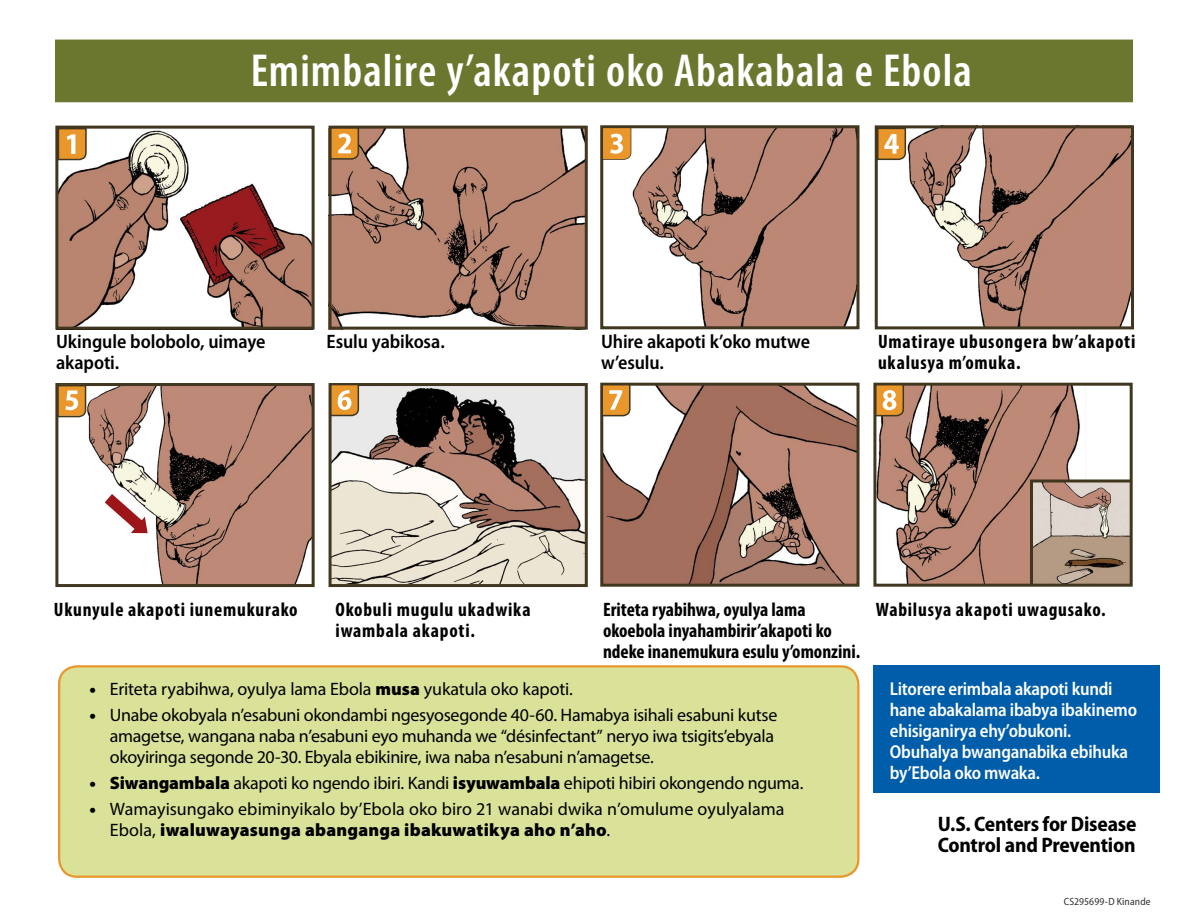
<style>
.page{position:relative;width:1188px;height:918px;background:#fff}
.page>*{position:absolute;margin:0;border:0;box-sizing:border-box;transform-origin:0 0}
.t1{font:600 condensed 46.5px "Myriad Pro";letter-spacing:.02em;color:#fff}
.t2{font:700 semi-condensed 21px/21px "Myriad Pro";letter-spacing:-.01em;color:#000}
.t3{font:700 condensed 19.5px/21px "Myriad Pro";letter-spacing:.04em;color:#000}
.t4{font:700 condensed 19.5px/21px "Myriad Pro";color:#000}
.t5{font:600 semi-condensed 19.5px/21px "Myriad Pro";letter-spacing:-.005em;color:#000}
.t6{font:600 semi-condensed 18.75px/21px "Myriad Pro";letter-spacing:-.015em;color:#fff}
.t7{font:18px/21px "Myriad Pro";letter-spacing:-.015em;color:#000}
.t8{font:semi-condensed 10.5px "Myriad Pro";letter-spacing:.01em;color:#323131}
.s1{font-weight:900}
</style>
<div class="page">
<div style="left:55px;top:40px;width:1078px;height:62px;background:#6b762e"></div>
<div style="left:59px;top:666px;width:799px;height:211px;background:#dae198;border-radius:18px"></div>
<div style="left:58px;top:665px;width:802px;height:213px;border:2px solid #e9972b;border-radius:18px"></div>
<img style="left:59px;top:130px;width:252px;height:196px">
<div style="left:55px;top:126px;width:260px;height:204px;border:3px solid #41361f"></div>
<svg style="left:57px;top:127px;width:30px;height:34px"></svg>
<img style="left:333px;top:130px;width:251px;height:196px">
<div style="left:329px;top:126px;width:259px;height:204px;border:3px solid #41361f"></div>
<svg style="left:329px;top:126px;width:31px;height:34px"></svg>
<img style="left:632px;top:129px;width:224px;height:196px">
<div style="left:600px;top:125px;width:260px;height:204px;border:3px solid #41361f"></div>
<svg style="left:602px;top:127px;width:30px;height:34px"></svg>
<img style="left:907px;top:129px;width:223px;height:196px">
<div style="left:875px;top:125px;width:259px;height:204px;border:3px solid #41361f"></div>
<svg style="left:876px;top:127px;width:31px;height:34px"></svg>
<img style="left:87px;top:387px;width:224px;height:196px">
<svg style="left:105px;top:494px;width:43px;height:39px"></svg>
<div style="left:55px;top:383px;width:260px;height:204px;border:3px solid #41361f"></div>
<svg style="left:56px;top:384px;width:31px;height:34px"></svg>
<img style="left:333px;top:387px;width:251px;height:196px">
<div style="left:329px;top:383px;width:259px;height:204px;border:3px solid #41361f"></div>
<svg style="left:329px;top:383px;width:31px;height:34px"></svg>
<img style="left:604px;top:387px;width:252px;height:196px">
<div style="left:600px;top:383px;width:260px;height:204px;border:3px solid #41361f"></div>
<svg style="left:601px;top:383px;width:30px;height:34px"></svg>
<img style="left:877px;top:387px;width:252px;height:196px">
<div style="left:873px;top:383px;width:260px;height:204px;border:3px solid #41361f"></div>
<svg style="left:874px;top:383px;width:31px;height:34px"></svg>
<div style="left:873px;top:665px;width:287px;height:128px;background:#005daa"></div>
<h1 class="t1" style="left:251px;top:45px;width:723px">Emimbalire y’akapoti oko Abakabala e Ebola</h1>
<p class="t5" style="left:56px;top:331px;width:211px">Ukingule bolobolo, uimaye akapoti.</p>
<p class="t5" style="left:327px;top:331px;width:120px">Esulu yabikosa.</p>
<p class="t5" style="left:601px;top:331px;width:210px">Uhire akapoti k’oko mutwe w’esulu.</p>
<p class="t3" style="left:878px;top:331px;width:259px">Umatiraye ubusongera bw’akapoti ukalusya m’omuka.</p>
<p class="t3" style="left:54px;top:598px;width:245px">Ukunyule akapoti iunemukurako</p>
<p class="t3" style="left:336px;top:598px;width:197px">Okobuli mugulu ukadwika iwambala akapoti.</p>
<p class="t4" style="left:603px;top:598px;width:259px">Eriteta ryabihwa, oyulya lama okoebola inyahambirir’akapoti ko ndeke inanemukura esulu y’omonzini.</p>
<p class="t3" style="left:876px;top:598px;width:232px">Wabilusya akapoti uwagusako.</p>
<p class="t7" style="left:90px;top:678px;width:485px"><span class="s1">•</span> Eriteta ryabihwa, oyulya lama Ebola <span class="s1">musa</span> yukatula oko kapoti.</p>
<p class="t7" style="left:110px;top:704px;width:669px;text-indent:-20px"><span class="s1">•</span> Unabe okobyala n’esabuni okondambi ngesyosegonde 40-60. Hamabya isihali esabuni kutse amagetse, wangana naba n’esabuni eyo muhanda we “désinfectant” neryo iwa tsigits’ebyala okoyiringa segonde 20-30. Ebyala ebikinire, iwa naba n’esabuni n’amagetse.</p>
<p class="t7" style="left:90px;top:772px;width:715px"><span class="s1">• Siwangambala</span> akapoti ko ngendo ibiri. Kandi <span class="s1">isyuwambala</span> ehipoti hibiri okongendo nguma.</p>
<p class="t7" style="left:110px;top:798px;width:676px;text-indent:-20px"><span class="s1">•</span> Wamayisungako ebiminyikalo by’Ebola oko biro 21 wanabi dwika n’omulume oyulyalama<br>Ebola, <span class="s1">iwaluwayasunga abanganga ibakuwatikya aho n’aho</span>.</p>
<p class="t6" style="left:890px;top:678px;width:249px">Litorere erimbala akapoti kundi hane abakalama ibabya ibakinemo ehisiganirya ehy’obukoni.<br>Obuhalya bwanganabika ebihuka by’Ebola oko mwaka.</p>
<p class="t2" style="left:938px;top:814px;width:200px">U.S. Centers for Disease<br>Control and Prevention</p>
<p class="t8" style="left:1064px;top:895px;width:88px">CS295699-D Kinande</p>
</div>
